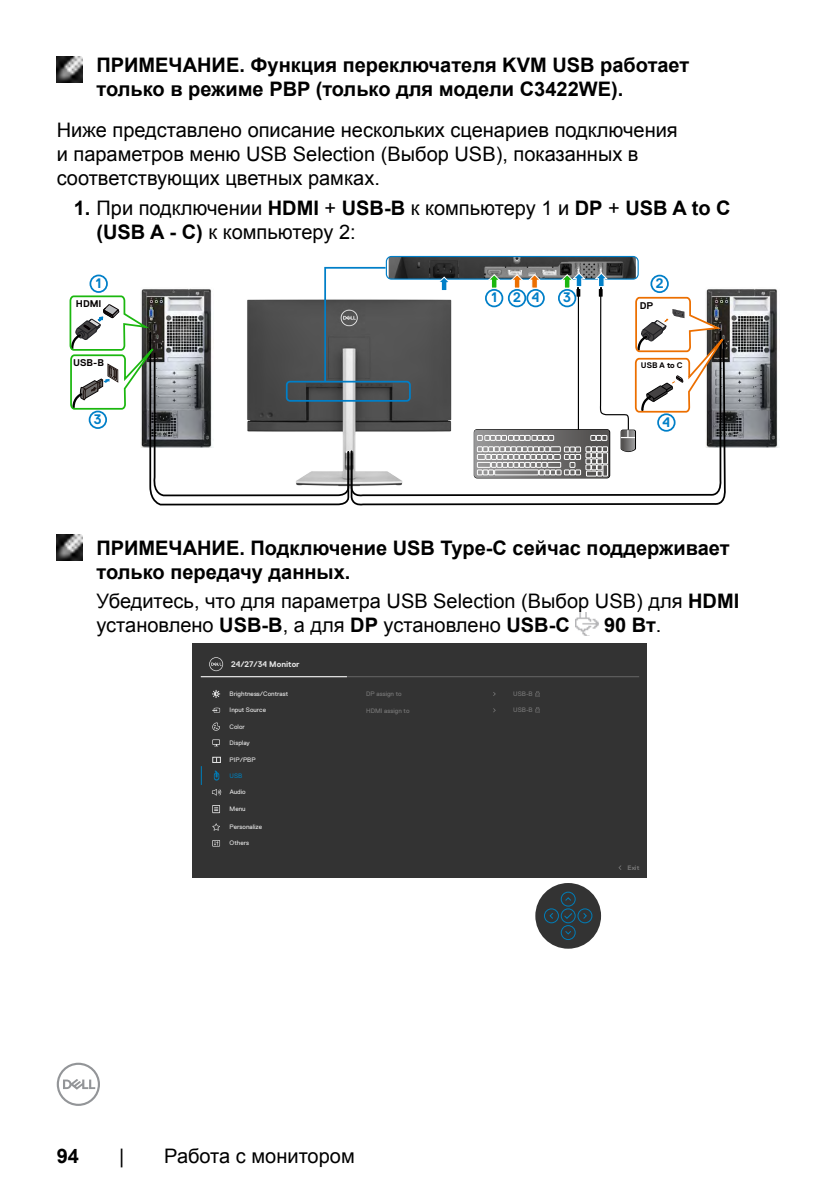
<style>
.page{position:relative;width:840px;height:1191px;background:#fff}
.page>*{position:absolute;margin:0;border:0;box-sizing:border-box;transform-origin:0 0}
.t1{font:20px/24px "Arial";color:#000}
.t2{font:700 20px/24px "Arial";color:#000}
.t3{font:700 13.8px "Dell Replica";color:#007fc8}
.t4{font:700 9.8px "Dell Replica";color:#040000}
.t5{font:700 8.2px "Dell Replica";color:#e4e4e4}
.t6{font:700 8px "Dell Replica";color:#040000}
.t7{font:6.4px "Dell Replica";color:#e4e4e4}
.t8{font:6.4px "Dell Replica";color:#777}
.t9{font:700 6.4px "Dell Replica";color:#777}
.t10{font:6.4px "Dell Replica";color:#007db8}
.s1{font-weight:700}
.s2{font-weight:400}
</style>
<div class="page">
<svg style="left:57px;top:1062px;width:43px;height:44px"></svg>
<img style="left:57px;top:57px;width:25px;height:25px">
<img style="left:388px;top:258px;width:247px;height:20px">
<div style="left:385px;top:256px;width:253px;height:24px;border:1px solid #007fc8;border-radius:5px"></div>
<img style="left:387px;top:299px;width:65px;height:31px">
<img style="left:735px;top:288px;width:43px;height:159px">
<svg style="left:387px;top:330px;width:87px;height:167px"></svg>
<svg style="left:437px;top:276px;width:13px;height:14px"></svg>
<svg style="left:474px;top:272px;width:261px;height:234px"></svg>
<div style="left:526px;top:289px;width:18px;height:18px;border:2px solid #007fc8;border-radius:50%"></div>
<svg style="left:69px;top:266px;width:318px;height:240px"></svg>
<img style="left:57px;top:535px;width:25px;height:25px">
<img style="left:575px;top:613px;width:23px;height:22px">
<div style="left:193px;top:643px;width:453px;height:234px;background:#333"></div>
<div style="left:535px;top:883px;width:65px;height:65px;background:#333;border-radius:50%"></div>
<div style="left:560px;top:908px;width:15px;height:15px;border:1px solid #007db8;border-radius:50%"></div>
<div style="left:560px;top:925px;width:15px;height:15px;border:1px solid #007db8;border-radius:50%"></div>
<div style="left:560px;top:891px;width:15px;height:15px;border:1px solid #007db8;border-radius:50%"></div>
<div style="left:544px;top:908px;width:14px;height:15px;border:1px solid #007db8;border-radius:50%"></div>
<div style="left:577px;top:908px;width:15px;height:15px;border:1px solid #007db8;border-radius:50%"></div>
<svg style="left:565px;top:931px;width:6px;height:4px"></svg>
<svg style="left:565px;top:897px;width:6px;height:4px"></svg>
<svg style="left:583px;top:913px;width:4px;height:6px"></svg>
<svg style="left:549px;top:913px;width:4px;height:6px"></svg>
<svg style="left:562px;top:912px;width:11px;height:7px"></svg>
<hr style="left:201px;top:676px;width:437px;height:1px;background:#666">
<hr style="left:201px;top:676px;width:146px;height:1px;background:#fff">
<svg style="left:209px;top:657px;width:14px;height:14px"></svg>
<svg style="left:201px;top:766px;width:1px;height:19px"></svg>
<svg style="left:212px;top:707px;width:8px;height:6px"></svg>
<svg style="left:212px;top:722px;width:8px;height:9px"></svg>
<svg style="left:212px;top:690px;width:8px;height:8px"></svg>
<svg style="left:212px;top:739px;width:8px;height:6px"></svg>
<svg style="left:213px;top:740px;width:6px;height:6px"></svg>
<svg style="left:212px;top:756px;width:9px;height:7px"></svg>
<svg style="left:212px;top:823px;width:8px;height:8px"></svg>
<svg style="left:212px;top:840px;width:8px;height:6px"></svg>
<svg style="left:213px;top:840px;width:6px;height:6px"></svg>
<svg style="left:212px;top:805px;width:8px;height:8px"></svg>
<svg style="left:213px;top:806px;width:6px;height:6px"></svg>
<svg style="left:212px;top:789px;width:9px;height:6px"></svg>
<svg style="left:535px;top:691px;width:4px;height:5px"></svg>
<svg style="left:535px;top:707px;width:4px;height:5px"></svg>
<svg style="left:214px;top:770px;width:5px;height:10px"></svg>
<p class="t2" style="left:96px;top:54px;width:594px">ПРИМЕЧАНИЕ. Функция переключателя KVM USB работает только в режиме PBP (только для модели C3422WE).</p>
<p class="t1" style="left:57px;top:118px;width:622px">Ниже представлено описание нескольких сценариев подключения и параметров меню USB Selection (Выбор USB), показанных в соответствующих цветных рамках.</p>
<p class="t1" style="left:96px;top:196px;width:635px;text-indent:-23px"><span class="s1">1.</span> При подключении <span class="s1">HDMI</span> + <span class="s1">USB-B</span> к компьютеру 1 и <span class="s1">DP</span> + <span class="s1">USB A to C (USB A - C)</span> к компьютеру 2:</p>
<p class="t3" style="left:96px;top:276px;width:7px">1</p>
<p class="t3" style="left:655px;top:276px;width:9px">2</p>
<p class="t3" style="left:513px;top:290px;width:9px">2</p>
<p class="t3" style="left:491px;top:290px;width:7px">1</p>
<p class="t3" style="left:563px;top:290px;width:9px">3</p>
<p class="t3" style="left:531px;top:290px;width:9px">4</p>
<p class="t4" style="left:76px;top:298px;width:27px">HDMI</p>
<p class="t4" style="left:639px;top:300px;width:15px">DP</p>
<p class="t4" style="left:73px;top:357px;width:32px">USB-B</p>
<p class="t3" style="left:94px;top:412px;width:9px">3</p>
<p class="t6" style="left:640px;top:361px;width:43px">USB A to C</p>
<p class="t3" style="left:662px;top:414px;width:9px">4</p>
<p class="t2" style="left:96px;top:536px;width:634px">ПРИМЕЧАНИЕ. Подключение USB Type-C сейчас поддерживает только передачу данных.</p>
<p class="t1" style="left:96px;top:589px;width:644px">Убедитесь, что для параметра USB Selection (Выбор USB) для <span class="s1">HDMI </span>установлено <span class="s1">USB-B</span>, а для <span class="s1">DP</span> установлено <span class="s1">USB-C</span></p>
<p class="t2" style="left:603px;top:614px;width:59px">90 Вт<span class="s2">.</span></p>
<p class="t5" style="left:231px;top:659px;width:70px">24/27/34 Monitor</p>
<p class="t7" style="left:229px;top:690px;width:60px">Brightness/Contrast</p>
<p class="t7" style="left:229px;top:706px;width:38px">Input Source</p>
<p class="t7" style="left:229px;top:723px;width:17px">Color</p>
<p class="t7" style="left:229px;top:739px;width:22px">Display</p>
<p class="t7" style="left:229px;top:756px;width:27px">PIP/PBP</p>
<p class="t10" style="left:229px;top:772px;width:14px">USB</p>
<p class="t7" style="left:229px;top:788px;width:17px">Audio</p>
<p class="t7" style="left:229px;top:805px;width:18px">Menu</p>
<p class="t7" style="left:229px;top:823px;width:34px">Personalize</p>
<p class="t7" style="left:229px;top:839px;width:21px">Others</p>
<p class="t8" style="left:366px;top:690px;width:37px">DP assign to</p>
<p class="t8" style="left:513px;top:690px;width:21px">USB-B</p>
<p class="t8" style="left:366px;top:707px;width:45px">HDMI assign to</p>
<p class="t8" style="left:513px;top:706px;width:21px">USB-B</p>
<p class="t9" style="left:627px;top:864px;width:13px">Exit</p>
<p class="t2" style="left:57px;top:1144px;width:24px">94</p>
<p class="t1" style="left:119px;top:1143px;width:7px">|</p>
<p class="t1" style="left:164px;top:1143px;width:192px">Работа с монитором</p>
</div>
